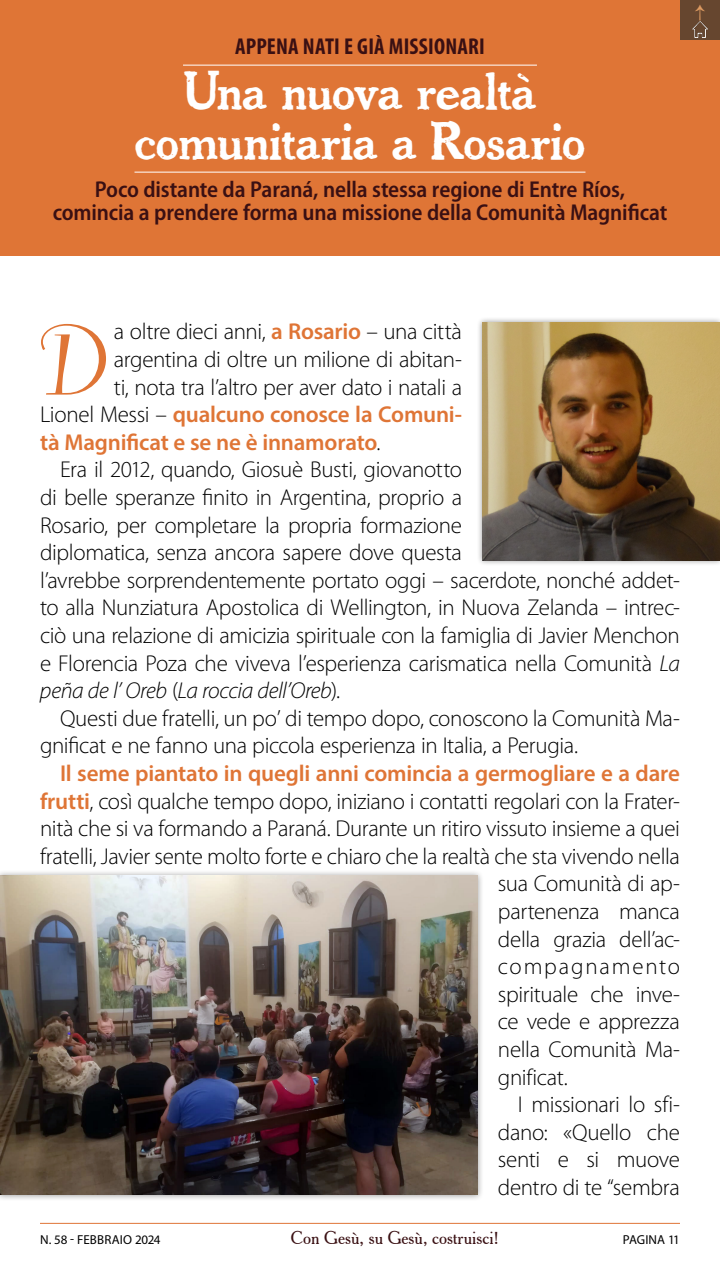
<style>
.page{position:relative;width:720px;height:1280px;background:#fff}
.page>*{position:absolute;margin:0;border:0;box-sizing:border-box;transform-origin:0 0}
.Prima_riga_paragrafo{font:118px "Kleymissky";color:#df7536}
.Titolo_articolo{font:50px/50px "Chelt Press Dark";letter-spacing:-.015em;color:#fff;text-align:center}
.Testo_paragrafo{font:300 23px/27.6px "Myriad Pro";letter-spacing:-.015em;color:#000}
.Sottotitolo_articolo{font:600 semi-condensed 23px/23px "Myriad Pro";letter-spacing:-.005em;color:#3a1013;text-align:center}
.Prima_riga_paragrafo-2{font:300 23px "Myriad Pro";letter-spacing:-.02em;color:#000}
.Prima_riga_paragrafo-3{font:600 23px "Myriad Pro";letter-spacing:-.01em;color:#df7536}
.Testo_paragrafo-2{font:600 23px "Myriad Pro";letter-spacing:-.01em;color:#df7536}
.Sopratitolo_di_Artic{font:700 condensed 23px "Myriad Pro";letter-spacing:.01em;color:#3a1013}
.Testo_paragrafo-3{font:300 23px "Myriad Pro";letter-spacing:.075em;color:#000}
.t1{font:19.5px "Minion Pro";color:#dd9a61}
.t2{font:18px "Cheltenham BT";color:#3a1013}
.t3{font:13px "Myriad Pro";letter-spacing:.005em;color:#000}
.s1{font-weight:600;color:#df7536}
.s2{font-weight:300;color:#000}
.s3{font-style:italic}
</style>
<div class="page">
<hr style="left:40px;top:1223px;width:640px;height:1px;background:#df7536">
<div style="left:0;top:0;width:720px;height:256px;background:#df7536"></div>
<hr style="left:183px;top:65px;width:354px;height:1px;background:#fff">
<hr style="left:135px;top:172px;width:450px;height:1px;background:#fff">
<div style="left:680px;top:0;width:40px;height:40px;background:#66462f"></div>
<img style="left:692px;top:21px;width:16px;height:17px">
<div style="left:0;top:870px;width:484px;height:331px;background:#000;opacity:.4"></div>
<img style="left:0;top:876px;width:478px;height:319px">
<div style="left:476px;top:316px;width:244px;height:250px;background:#000;opacity:.4"></div>
<img style="left:482px;top:322px;width:237px;height:238px">
<p class="Sopratitolo_di_Artic" style="left:235px;top:32px;width:251px">APPENA NATI E GIÀ MISSIONARI</p>
<p class="Titolo_articolo" style="left:135px;top:64px;width:452px">Una nuova realtà comunitaria a Rosario</p>
<p class="Sottotitolo_articolo" style="left:53px;top:177px;width:616px">Poco distante da Paraná, nella stessa regione di Entre Ríos, comincia a prendere forma una missione della Comunità Magnificat</p>
<p class="t1" style="left:686px;top:21px;width:19px;rotate:-90deg">→</p>
<p class="Prima_riga_paragrafo" style="left:31px;top:310px;width:78px">D</p>
<p class="Prima_riga_paragrafo-2" style="left:114px;top:318px;width:350px">a oltre dieci anni, <span class="s1">a Rosario</span> – una città</p>
<p class="Prima_riga_paragrafo-2" style="left:114px;top:345px;width:350px">argentina di oltre un milione di abitan-</p>
<p class="Prima_riga_paragrafo-2" style="left:114px;top:373px;width:350px">ti, nota tra l’altro per aver dato i natali a</p>
<p class="Prima_riga_paragrafo-3" style="left:40px;top:400px;width:424px"><span class="s2">Lionel Messi –</span> qualcuno conosce la Comuni-</p>
<p class="Prima_riga_paragrafo-3" style="left:40px;top:427px;width:342px">tà Magnificat e se ne è innamorato<span class="s2">.</span></p>
<p class="Testo_paragrafo" style="left:40px;top:456px;width:642px;text-indent:20px">Era il 2012, quando, Giosuè Busti, giovanotto<br>di belle speranze finito in Argentina, proprio a<br>Rosario, per completare la propria formazione<br>diplomatica, senza ancora sapere dove questa<br>l’avrebbe sorprendentemente portato oggi – sacerdote, nonché addet&shy;to alla Nunziatura Apostolica di Wellington, in Nuova Zelanda – intrec&shy;ciò una relazione di amicizia spirituale con la famiglia di Javier Menchon e Florencia Poza che viveva l’esperienza carismatica nella Comunità <span class="s3">La peña de l’ Oreb</span> (<span class="s3">La roccia dell’Oreb</span>).</p>
<p class="Testo_paragrafo" style="left:40px;top:704px;width:642px;text-indent:20px">Questi due fratelli, un po’ di tempo dopo, conoscono la Comunità Ma&shy;gnificat e ne fanno una piccola esperienza in Italia, a Perugia.</p>
<p class="Testo_paragrafo-2" style="left:60px;top:759px;width:622px">Il seme piantato in quegli anni comincia a germogliare e a dare</p>
<p class="Testo_paragrafo" style="left:40px;top:787px;width:642px"><span class="s1">frutti</span>, così qualche tempo dopo, iniziano i contatti regolari con la Frater-</p>
<p class="Testo_paragrafo" style="left:40px;top:815px;width:641px">nità che si va formando a Paraná. Durante un ritiro vissuto insieme a quei</p>
<p class="Testo_paragrafo" style="left:40px;top:842px;width:641px">fratelli, Javier sente molto forte e chiaro che la realtà che sta vivendo nella</p>
<p class="Testo_paragrafo" style="left:498px;top:870px;width:184px">sua Comunità di ap-</p>
<p class="Testo_paragrafo" style="left:498px;top:897px;width:184px">partenenza manca</p>
<p class="Testo_paragrafo" style="left:498px;top:925px;width:184px">della grazia dell’ac-</p>
<p class="Testo_paragrafo-3" style="left:498px;top:953px;width:184px">compagnamento</p>
<p class="Testo_paragrafo" style="left:498px;top:980px;width:184px">spirituale che inve-</p>
<p class="Testo_paragrafo" style="left:498px;top:1008px;width:184px">ce vede e apprezza</p>
<p class="Testo_paragrafo" style="left:498px;top:1035px;width:184px">nella Comunità Ma-</p>
<p class="Testo_paragrafo" style="left:498px;top:1063px;width:71px">gnificat.</p>
<p class="Testo_paragrafo" style="left:498px;top:1091px;width:184px;text-align:justify;text-indent:20px">I missionari lo sfi&shy;dano: «Quello che senti e si muove dentro di te “sembra</p>
<p class="t3" style="left:40px;top:1232px;width:122px">N. 58 - FEBBRAIO 2024</p>
<p class="t2" style="left:291px;top:1227px;width:210px">Con Gesù, su Gesù, costruisci!</p>
<p class="t3" style="left:623px;top:1232px;width:59px">PAGINA 11</p>
</div>
